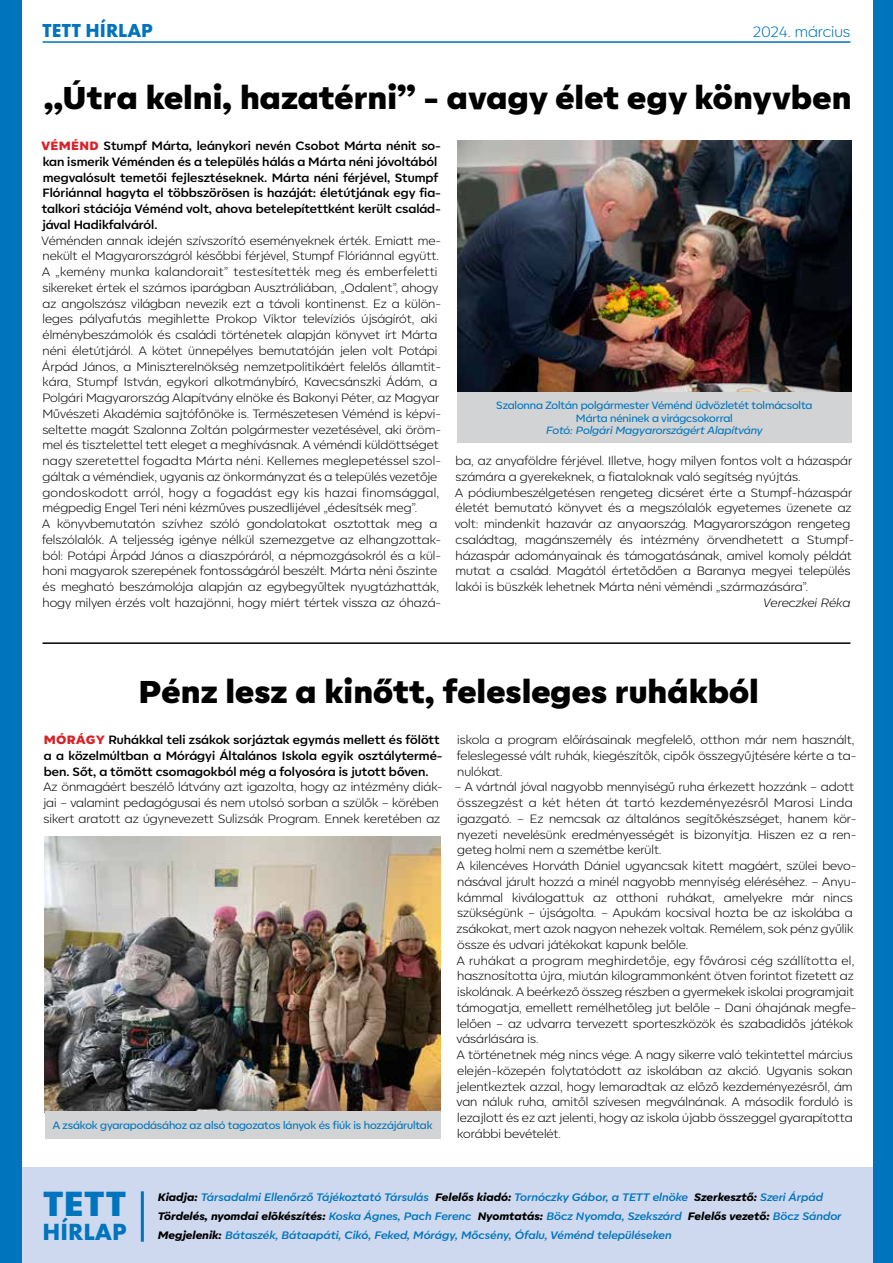
<style>
.page{position:relative;width:893px;height:1263px;background:#fff}
.page>*{position:absolute;margin:0;border:0;box-sizing:border-box;transform-origin:0 0}
.t1{font:700 36.45px "Futura New";color:#0074bc;scale:1.15 1}
.t2{font:900 31.5px "Corsa Grotesk";color:#000}
.t3{font:700 24.3px "Futura New";color:#0074bc}
.t4{font:700 19.5px "Futura New";color:#0074bc}
.t5{font:300 15px "Corsa Grotesk";color:#0074bc}
.t6{font:300 12px/15.8px "Corsa Grotesk";color:#000}
.t7{font:700 12px/15.8px "Corsa Grotesk";color:#000}
.t8{font:italic 300 12px "Corsa Grotesk";color:#000}
.t9{font:italic 700 10.8px/18.8px "Corsa Grotesk";color:#0074bc}
.t10{font:500 10.5px/12.6px "Corsa Grotesk";letter-spacing:-.01em;color:#0074bc;text-align:center}
.t11{font:italic 500 10.5px "Corsa Grotesk";letter-spacing:-.01em;color:#0074bc}
.s1{font-weight:900;color:#da2128}
.s2{font-weight:800;color:#000}
</style>
<div class="page">
<div style="left:13px;top:1167px;width:865px;height:96px;background:#ced9ef"></div>
<hr style="left:43px;top:41px;width:807px;height:2px;background:#0074bc">
<div style="left:0;top:0;width:21px;height:1263px;background:#0074bc"></div>
<div style="left:874px;top:0;width:19px;height:1263px;background:#0074bc"></div>
<hr style="left:141px;top:1191px;width:3px;height:51px;background:#0074bc">
<hr style="left:43px;top:642px;width:807px;height:2px;background:#000">
<img style="left:457px;top:141px;width:395px;height:266px">
<div style="left:457px;top:392px;width:394px;height:51px;background:#d1d3d4"></div>
<img style="left:45px;top:837px;width:395px;height:274px">
<div style="left:45px;top:1111px;width:395px;height:27px;background:#d1d3d4"></div>
<h3 class="t4" style="left:43px;top:18px;width:112px">TETT HÍRLAP</h3>
<p class="t5" style="left:753px;top:23px;width:99px">2024. március</p>
<h2 class="t2" style="left:44px;top:77px;width:809px">„Útra kelni, hazatérni” - avagy élet egy könyvben</h2>
<p class="t7" style="left:42px;top:138px;width:401px"><span class="s1">VÉMÉND</span> Stumpf Márta, leánykori nevén Csobot Márta nénit so&shy;kan ismerik Véménden és a település hálás a Márta néni jóvoltából megvalósult temetői fejlesztéseknek. Márta néni férjével, Stumpf Flóriánnal hagyta el többszörösen is hazáját: életútjának egy fia&shy;talkori stációja Véménd volt, ahova betelepítettként került család&shy;jával Hadikfalváról.</p>
<p class="t6" style="left:41px;top:232px;width:402px">Véménden annak idején szívszorító eseményeknek érték. Emiatt me&shy;nekült el Magyarországról későbbi férjével, Stumpf Flóriánnal együtt.<br>A „kemény munka kalandorait” testesítették meg és emberfeletti sikereket értek el számos iparágban Ausztráliában, „Odalent”, ahogy az angolszász világban nevezik ezt a távoli kontinenst. Ez a külön&shy;leges pályafutás megihlette Prokop Viktor televíziós újságírót, aki élménybeszámolók és családi történetek alapján könyvet írt Márta néni életútjáról. A kötet ünnepélyes bemutatóján jelen volt Potápi Árpád János, a Miniszterelnökség nemzetpolitikáért felelős államtit&shy;kára, Stumpf István, egykori alkotmánybíró, Kavecsánszki Ádám, a Polgári Magyarország Alapítvány elnöke és Bakonyi Péter, az Magyar Művészeti Akadémia sajtófőnöke is. Természetesen Véménd is képvi&shy;seltette magát Szalonna Zoltán polgármester vezetésével, aki öröm&shy;mel és tisztelettel tett eleget a meghívásnak. A véméndi küldöttséget nagy szeretettel fogadta Márta néni. Kellemes meglepetéssel szol&shy;gáltak a véméndiek, ugyanis az önkormányzat és a település vezetője gondoskodott arról, hogy a fogadást egy kis hazai finomsággal, mégpedig Engel Teri néni kézműves puszedlijével „édesítsék meg”.<br>A könyvbemutatón szívhez szóló gondolatokat osztottak meg a felszólalók. A teljesség igénye nélkül szemezgetve az elhangzottak&shy;ból: Potápi Árpád János a diaszpóráról, a népmozgásokról és a kül&shy;honi magyarok szerepének fontosságáról beszélt. Márta néni őszinte és megható beszámolója alapján az egybegyűltek nyugtázhatták, hogy milyen érzés volt hazajönni, hogy miért tértek vissza az óhazá-</p>
<p class="t10" style="left:496px;top:399px;width:317px">Szalonna Zoltán polgármester Véménd üdvözletét tolmácsolta<br>Márta néninek a virágcsokorral</p>
<p class="t11" style="left:546px;top:424px;width:218px">Fotó: Polgári Magyarországért Alapítvány</p>
<p class="t6" style="left:455px;top:453px;width:399px">ba, az anyaföldre férjével. Illetve, hogy milyen fontos volt a házaspár számára a gyerekeknek, a fiataloknak való segítség nyújtás.<br>A pódiumbeszélgetésen rengeteg dicséret érte a Stumpf-házaspár életét bemutató könyvet és a megszólalók egyetemes üzenete az volt: mindenkit hazavár az anyaország. Magyarországon rengeteg családtag, magánszemély és intézmény örvendhetett a Stumpf&shy;házaspár adományainak és támogatásának, amivel komoly példát mutat a család. Magától értetődően a Baranya megyei település lakói is büszkék lehetnek Márta néni véméndi „származására”.</p>
<p class="t8" style="left:763px;top:595px;width:89px">Vereczkei Réka</p>
<h2 class="t2" style="left:138px;top:671px;width:622px">Pénz lesz a kinőtt, felesleges ruhákból</h2>
<p class="t7" style="left:44px;top:732px;width:400px"><span class="s1">MÓRÁGY</span> Ruhákkal teli zsákok sorjáztak egymás mellett és fölött a a közelmúltban a Mórágyi Általános Iskola egyik osztálytermé&shy;ben. Sőt, a tömött csomagokból még a folyosóra is jutott bőven.</p>
<p class="t6" style="left:43px;top:779px;width:401px">Az önmagáért beszélő látvány azt igazolta, hogy az intézmény diák&shy;jai – valamint pedagógusai és nem utolsó sorban a szülők – körében sikert aratott az úgynevezett Sulizsák Program. Ennek keretében az</p>
<p class="t10" style="left:53px;top:1118px;width:381px">A zsákok gyarapodásához az alsó tagozatos lányok és fiúk is hozzájárultak</p>
<p class="t6" style="left:457px;top:732px;width:401px">iskola a program előírásainak megfelelő, otthon már nem használt, feleslegessé vált ruhák, kiegészítők, cipők összegyűjtésére kérte a ta&shy;nulókat.</p>
<p class="t6" style="left:454px;top:779px;width:404px">– A vártnál jóval nagyobb mennyiségű ruha érkezett hozzánk – adott összegzést a két héten át tartó kezdeményezésről Marosi Linda igazgató. – Ez nemcsak az általános segítőkészséget, hanem kör&shy;nyezeti nevelésünk eredményességét is bizonyítja. Hiszen ez a ren&shy;geteg holmi nem a szemétbe került.<br>A kilencéves Horváth Dániel ugyancsak kitett magáért, szülei bevo&shy;násával járult hozzá a minél nagyobb mennyiség eléréséhez. – Anyu&shy;kámmal kiválogattuk az otthoni ruhákat, amelyekre már nincs szükségünk – újságolta. – Apukám kocsival hozta be az iskolába a zsákokat, mert azok nagyon nehezek voltak. Remélem, sok pénz gyűlik össze és udvari játékokat kapunk belőle.<br>A ruhákat a program meghirdetője, egy fővárosi cég szállította el, hasznosította újra, miután kilogrammonként ötven forintot fizetett az iskolának. A beérkező összeg részben a gyermekek iskolai programjait támogatja, emellett remélhetőleg jut belőle – Dani óhajának megfe&shy;lelően – az udvarra tervezett sporteszközök és szabadidős játékok vásárlására is.<br>A történetnek még nincs vége. A nagy sikerre való tekintettel március elején-közepén folytatódott az iskolában az akció. Ugyanis sokan jelentkeztek azzal, hogy lemaradtak az előző kezdeményezésről, ám van náluk ruha, amitől szívesen megválnának. A második forduló is lezajlott és ez azt jelenti, hogy az iskola újabb összeggel gyarapította korábbi bevételét.</p>
<h1 class="t1" style="left:43px;top:1180px;width:73px">TETT</h1>
<h3 class="t3" style="left:43px;top:1216px;width:85px">HÍRLAP</h3>
<p class="t9" style="left:158px;top:1188px;width:685px"><span class="s2">Kiadja:</span> Társadalmi Ellenőrző Tájékoztató Társulás <span class="s2">Felelős kiadó:</span> Tornóczky Gábor, a TETT elnöke <span class="s2">Szerkesztő:</span> Szeri Árpád<br><span class="s2">Tördelés, nyomdai elõkészítés:</span> Koska Ágnes, Pach Ferenc <span class="s2">Nyomtatás:</span> Böcz Nyomda, Szekszárd <span class="s2">Felelős vezető:</span> Böcz Sándor<br><span class="s2">Megjelenik:</span> Bátaszék, Bátaapáti, Cikó, Feked, Mórágy, Mőcsény, Ófalu, Véménd településeken</p>
</div>
